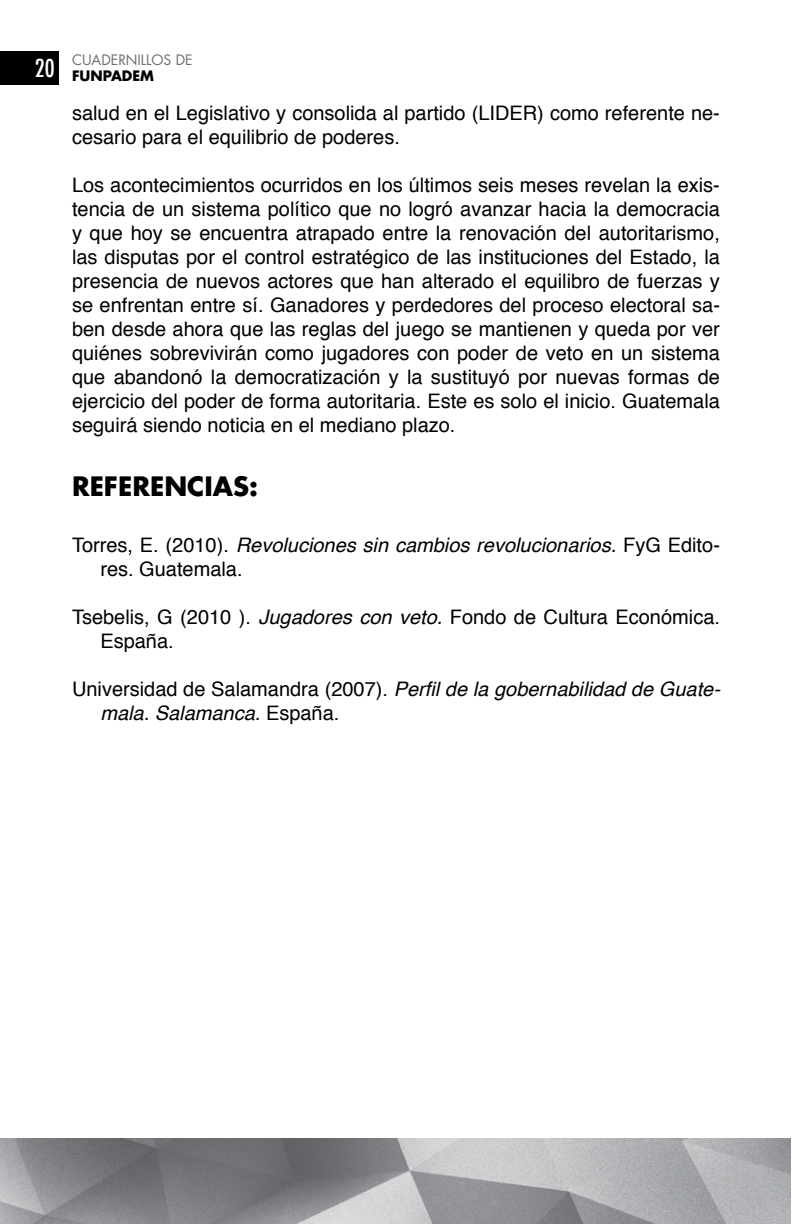
<style>
.page{position:relative;width:792px;height:1224px;background:#fff}
.page>*{position:absolute;margin:0;border:0;box-sizing:border-box;transform-origin:0 0}
.t1{font:700 26px "Futura LT";color:#000}
.t2{font:20px/24px "Helvetica";color:#000}
.t3{font:italic 20px/24px "Helvetica";color:#000}
.t4{font:14px/16px "Futura LT";color:#6d6e71}
.s1{font-weight:700;color:#000}
.s2{font-style:italic}
.s3{font-style:normal}
</style>
<div class="page">
<div style="left:0;top:51px;width:59px;height:34px;background:#000"></div>
<img style="left:0;top:1139px;width:791px;height:85px">
<p class="t4" style="left:35px;top:52px;width:159px;text-indent:37px">CUADERNILLOS DE<br><sup>20</sup> <span class="s1">FUNPADEM</span></p>
<p class="t2" style="left:72px;top:102px;width:649px">salud en el Legislativo y consolida al partido (LIDER) como referente ne&shy;cesario para el equilibrio de poderes.</p>
<p class="t2" style="left:72px;top:174px;width:649px;text-align:justify">Los acontecimientos ocurridos en los últimos seis meses revelan la exis&shy;tencia de un sistema político que no logró avanzar hacia la democracia y que hoy se encuentra atrapado entre la renovación del autoritarismo, las disputas por el control estratégico de las instituciones del Estado, la presencia de nuevos actores que han alterado el equilibro de fuerzas y se enfrentan entre sí. Ganadores y perdedores del proceso electoral sa&shy;ben desde ahora que las reglas del juego se mantienen y queda por ver quiénes sobrevivirán como jugadores con poder de veto en un sistema que abandonó la democratización y la sustituyó por nuevas formas de ejercicio del poder de forma autoritaria. Este es solo el inicio. Guatemala seguirá siendo noticia en el mediano plazo.</p>
<h1 class="t1" style="left:72px;top:469px;width:188px">REFERENCIAS:</h1>
<p class="t2" style="left:100px;top:534px;width:621px;text-indent:-28px">Torres, E. (2010). <span class="s2">Revoluciones sin cambios revolucionarios.</span> FyG Edito&shy;res. Guatemala.</p>
<p class="t2" style="left:100px;top:606px;width:621px;text-indent:-28px">Tsebelis, G (2010 ). <span class="s2">Jugadores con veto.</span> Fondo de Cultura Económica.<br>España.</p>
<p class="t3" style="left:100px;top:677px;width:622px;text-indent:-28px"><span class="s3">Universidad de Salamandra (2007).</span> Perfil de la gobernabilidad de Guate&shy;mala. Salamanca. <span class="s3">España.</span></p>
</div>
